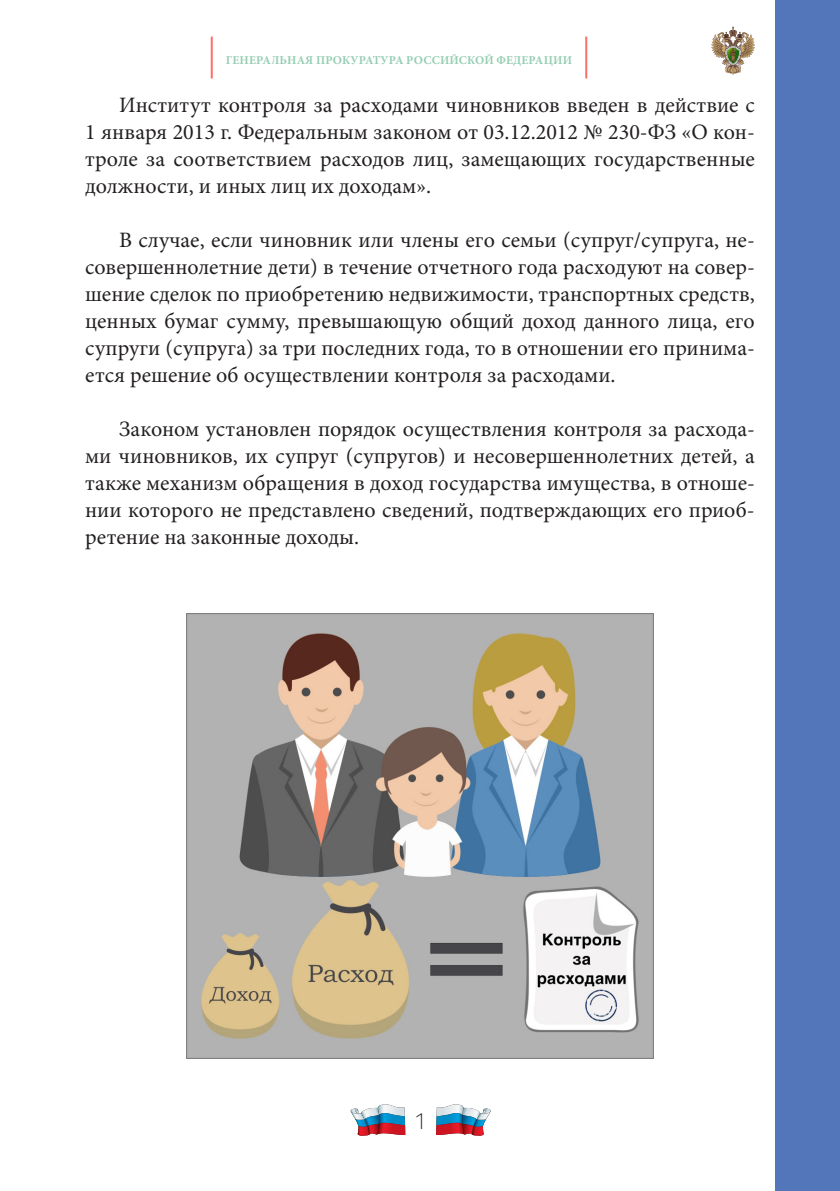
<style>
.page{position:relative;width:840px;height:1191px;background:#fff}
.page>*{position:absolute;margin:0;border:0;box-sizing:border-box;transform-origin:0 0}
.t1{font:100 24px "PF Bague Sans Pro";color:#231f20}
.t2{font:22px/27px "Minion Pro";color:#231f20;text-align:justify}
.t3{font:700 12px "Minion Pro";letter-spacing:.01em;color:#96ceb4}
</style>
<div class="page">
<hr style="left:211px;top:37px;width:2px;height:42px;background:#ff6f69">
<hr style="left:585px;top:37px;width:2px;height:42px;background:#ff6f69">
<svg style="left:711px;top:27px;width:43px;height:47px"></svg>
<svg style="left:436px;top:1104px;width:55px;height:32px"></svg>
<svg style="left:350px;top:1104px;width:55px;height:32px"></svg>
<div style="left:774px;top:0;width:65px;height:1191px;background:#5376ba"></div>
<img style="left:186px;top:613px;width:467px;height:445px">
<p class="t3" style="left:226px;top:52px;width:347px">ГЕНЕРАЛЬНАЯ ПРОКУРАТУРА РОССИЙСКОЙ ФЕДЕРАЦИИ</p>
<p class="t2" style="left:85px;top:92px;width:671px;text-indent:34px">Институт контроля за расходами чиновников введен в действие с 1 января 2013 г. Федеральным законом от 03.12.2012 № 230-ФЗ «О кон&shy;троле за соответствием расходов лиц, замещающих государственные должности, и иных лиц их доходам».</p>
<p class="t2" style="left:85px;top:227px;width:671px;text-indent:34px">В случае, если чиновник или члены его семьи (супруг/супруга, не&shy;совершеннолетние дети) в течение отчетного года расходуют на совер&shy;шение сделок по приобретению недвижимости, транспортных средств, ценных бумаг сумму, превышающую общий доход данного лица, его супруги (супруга) за три последних года, то в отношении его принима&shy;ется решение об осуществлении контроля за расходами.</p>
<p class="t2" style="left:85px;top:416px;width:670px;text-indent:34px">Законом установлен порядок осуществления контроля за расхода&shy;ми чиновников, их супруг (супругов) и несовершеннолетних детей, а также механизм обращения в доход государства имущества, в отноше&shy;нии которого не представлено сведений, подтверждающих его приоб&shy;ретение на законные доходы.</p>
<p class="t1" style="left:414px;top:1107px;width:14px">1</p>
</div>
